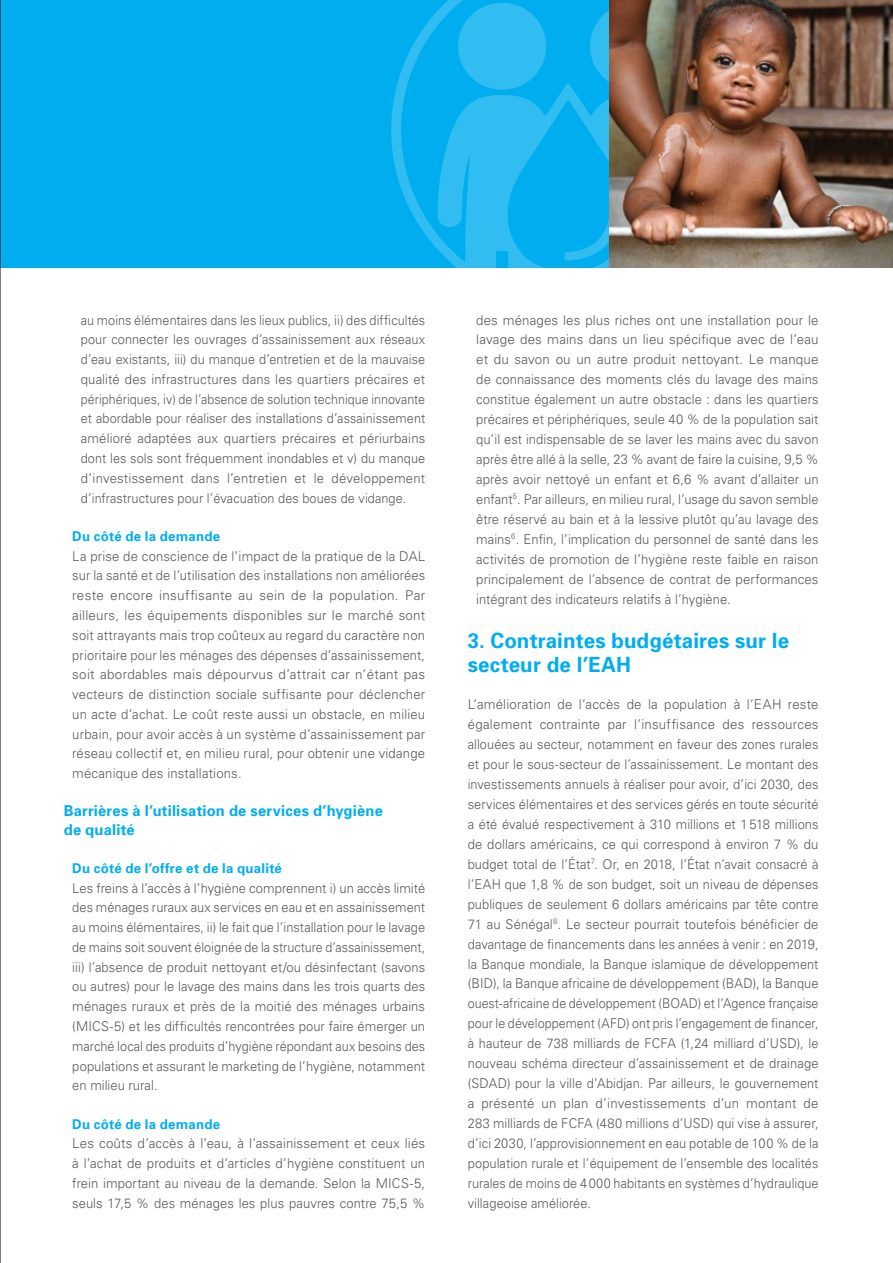
<style>
.page{position:relative;width:893px;height:1263px;background:#fff}
.page>*{position:absolute;margin:0;border:0;box-sizing:border-box;transform-origin:0 0}
.t1{font:700 21px/24.5px "Univers";letter-spacing:.005em;color:#00aeef}
.t2{font:700 15px/18.3px "Univers";letter-spacing:.015em;color:#00aeef}
.t3{font:300 13.5px/20px "Univers";letter-spacing:.005em;color:#58595b;text-align:justify}
.t4{font:300 13.5px/19.8px "Univers";letter-spacing:.005em;color:#58595b;text-align:justify;scale:.96 1}
.t5{font:300 13.5px/19.8px "Univers";letter-spacing:.005em;color:#58595b;text-align:justify;scale:.94 1}
.t6{font:700 13.5px "Univers";letter-spacing:.02em;color:#00aeef}
</style>
<div class="page">
<div style="left:0;top:0;width:13px;height:268px;background:#00aeef"></div>
<div style="left:13px;top:0;width:880px;height:268px;background:#00aeef"></div>
<svg style="left:393px;top:0;width:216px;height:268px"></svg>
<div style="left:460px;top:3px;width:86px;height:87px;background:#32bdf2;border-radius:50%"></div>
<div style="left:592px;top:3px;width:86px;height:87px;background:#32bdf2;border-radius:50%"></div>
<img style="left:609px;top:0;width:284px;height:268px">
<hr style="left:0;top:0;width:1px;height:1263px;background:#000">
<p class="t5" style="left:81px;top:309px;width:368px">au moins élémentaires dans les lieux publics, ii) des difficultés pour connecter les ouvrages d’assainissement aux réseaux d’eau existants, iii) du manque d’entretien et de la mauvaise qualité des infrastructures dans les quartiers précaires et périphériques, iv) de l’absence de solution technique innovante et abordable pour réaliser des installations d’assainissement amélioré adaptées aux quartiers précaires et périurbains dont les sols sont fréquemment inondables et v) du manque d’investissement dans l’entretien et le développement d’infrastructures pour l’évacuation des boues de vidange.</p>
<p class="t6" style="left:72px;top:527px;width:149px">Du côté de la demande</p>
<p class="t3" style="left:72px;top:545px;width:354px">La prise de conscience de l’impact de la pratique de la DAL sur la santé et de l’utilisation des installations non améliorées reste encore insuffisante au sein de la population. Par ailleurs, les équipements disponibles sur le marché sont soit attrayants mais trop coûteux au regard du caractère non prioritaire pour les ménages des dépenses d’assainissement, soit abordables mais dépourvus d’attrait car n’étant pas vecteurs de distinction sociale suffisante pour déclencher un acte d’achat. Le coût reste aussi un obstacle, en milieu urbain, pour avoir accès à un système d’assainissement par réseau collectif et, en milieu rural, pour obtenir une vidange mécanique des installations.</p>
<p class="t2" style="left:64px;top:801px;width:321px">Barrières à l’utilisation de services d’hygiène de qualité</p>
<p class="t6" style="left:72px;top:859px;width:211px">Du côté de l’offre et de la qualité</p>
<p class="t4" style="left:72px;top:877px;width:369px">Les freins à l’accès à l’hygiène comprennent i) un accès limité des ménages ruraux aux services en eau et en assainissement au moins élémentaires, ii) le fait que l’installation pour le lavage de mains soit souvent éloignée de la structure d’assainissement, iii) l’absence de produit nettoyant et/ou désinfectant (savons ou autres) pour le lavage des mains dans les trois quarts des ménages ruraux et près de la moitié des ménages urbains (MICS-5) et les difficultés rencontrées pour faire émerger un marché local des produits d’hygiène répondant aux besoins des populations et assurant le marketing de l’hygiène, notamment en milieu rural.</p>
<p class="t6" style="left:72px;top:1115px;width:149px">Du côté de la demande</p>
<p class="t3" style="left:72px;top:1133px;width:354px">Les coûts d’accès à l’eau, à l’assainissement et ceux liés à l’achat de produits et d’articles d’hygiène constituent un frein important au niveau de la demande. Selon la MICS-5, seuls 17,5 % des ménages les plus pauvres contre 75,5 %</p>
<p class="t3" style="left:476px;top:309px;width:344px">des ménages les plus riches ont une installation pour le lavage des mains dans un lieu spécifique avec de l’eau et du savon ou un autre produit nettoyant. Le manque de connaissance des moments clés du lavage des mains constitue également un autre obstacle : dans les quartiers précaires et périphériques, seule 40 % de la population sait qu’il est indispensable de se laver les mains avec du savon après être allé à la selle, 23 % avant de faire la cuisine, 9,5 % après avoir nettoyé un enfant et 6,6 % avant d’allaiter un enfant<sup>5</sup>. Par ailleurs, en milieu rural, l’usage du savon semble être réservé au bain et à la lessive plutôt qu’au lavage des mains<sup>6</sup>. Enfin, l’implication du personnel de santé dans les activités de promotion de l’hygiène reste faible en raison principalement de l’absence de contrat de performances intégrant des indicateurs relatifs à l’hygiène.</p>
<h1 class="t1" style="left:468px;top:628px;width:323px">3. Contraintes budgétaires sur le secteur de l’EAH</h1>
<p class="t3" style="left:468px;top:694px;width:352px">L’amélioration de l’accès de la population à l’EAH reste également contrainte par l’insuffisance des ressources allouées au secteur, notamment en faveur des zones rurales et pour le sous-secteur de l’assainissement. Le montant des investissements annuels à réaliser pour avoir, d’ici 2030, des services élémentaires et des services gérés en toute sécurité a été évalué respectivement à 310 millions et 1518 millions de dollars américains, ce qui correspond à environ 7 % du budget total de l’État<sup>7</sup>. Or, en 2018, l’État n’avait consacré à l’EAH que 1,8 % de son budget, soit un niveau de dépenses publiques de seulement 6 dollars américains par tête contre 71 au Sénégal<sup>8</sup>. Le secteur pourrait toutefois bénéficier de davantage de financements dans les années à venir : en 2019, la Banque mondiale, la Banque islamique de développement (BID), la Banque africaine de développement (BAD), la Banque ouest-africaine de développement (BOAD) et l’Agence française pour le développement (AFD) ont pris l’engagement de financer, à hauteur de 738 milliards de FCFA (1,24 milliard d’USD), le nouveau schéma directeur d’assainissement et de drainage (SDAD) pour la ville d’Abidjan. Par ailleurs, le gouvernement a présenté un plan d’investissements d’un montant de 283 milliards de FCFA (480 millions d’USD) qui vise à assurer, d’ici 2030, l’approvisionnement en eau potable de 100 % de la population rurale et l’équipement de l’ensemble des localités rurales de moins de 4000 habitants en systèmes d’hydraulique villageoise améliorée.</p>
</div>
